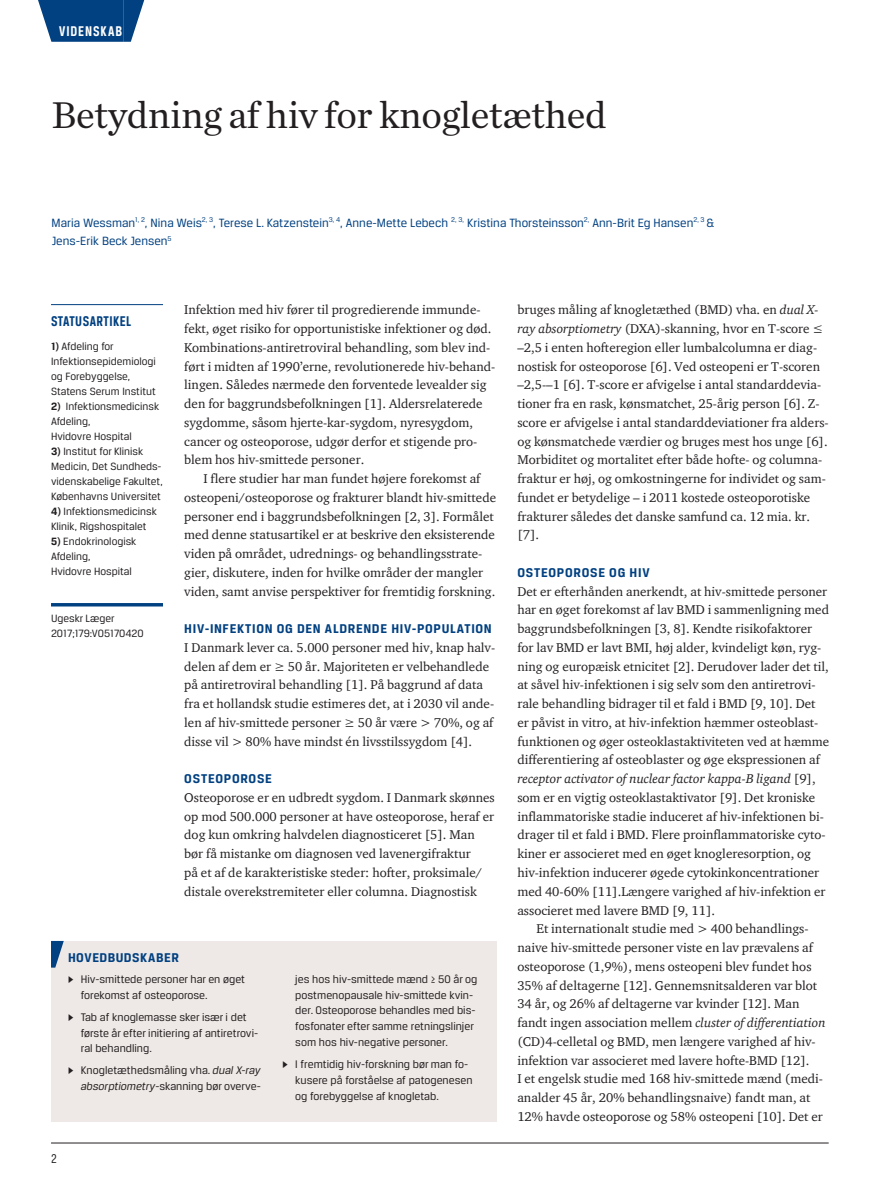
<style>
.page{position:relative;width:893px;height:1191px;background:#fff}
.page>*{position:absolute;margin:0;border:0;box-sizing:border-box;transform-origin:0 0}
.t1{font:39px "Chronicle Text G1";letter-spacing:-.01em;color:#231f20}
.t2{font:700 15px "Breuer Condensed";letter-spacing:.03em;color:#014081}
.t3{font:700 15px "Breuer Condensed";letter-spacing:.065em;color:#fff}
.t4{font:700 13.5px "Breuer Text";letter-spacing:.05em;color:#014081}
.t5{font:13.5px "Breuer Condensed";color:#231f20}
.t6{font:13.05px/18.8px "ITC Charter Com";color:#231f20}
.t7{font:italic 13.05px "ITC Charter Com";color:#231f20}
.t8{font:12.75px/18.8px "Breuer Text";color:#014081}
.t9{font:11.7px/15.8px "Breuer Text";color:#231f20}
.t10{font:11.25px/15px "Breuer Text";color:#231f20}
.s1{font-weight:700}
.s2{font-family:"Greta Text"}
.s3{font-style:italic}
.s4{font-style:normal}
</style>
<div class="page">
<hr style="left:51px;top:1142px;width:778px;height:1px;background:#231f20">
<div style="left:59px;top:0;width:64px;height:42px;background:#014081"></div>
<svg style="left:38px;top:0;width:21px;height:42px"></svg>
<svg style="left:123px;top:0;width:21px;height:42px"></svg>
<hr style="left:51px;top:304px;width:112px;height:1px;background:#014081">
<hr style="left:51px;top:603px;width:112px;height:3px;background:#014081">
<div style="left:51px;top:941px;width:445px;height:180px;background:#eee9e6"></div>
<svg style="left:51px;top:941px;width:13px;height:26px"></svg>
<p class="t3" style="left:59px;top:23px;width:65px">VIDENSKAB</p>
<h1 class="t1" style="left:52px;top:86px;width:556px">Betydning af hiv for knogletæthed</h1>
<p class="t8" style="left:52px;top:213px;width:664px">Maria Wessman<sup>1,</sup> <sup>2</sup>, Nina Weis<sup>2,</sup> <sup>3</sup>, Terese L. Katzenstein<sup>3,</sup> <sup>4</sup>, Anne-Mette Lebech <sup>2,</sup> <sup>3,</sup> Kristina Thorsteinsson<sup>2,</sup> Ann-Brit Eg Hansen<sup>2,</sup> <sup>3</sup> &amp;<br>Jens-Erik Beck Jensen<sup>5</sup></p>
<p class="t2" style="left:51px;top:313px;width:82px">STATUSARTIKEL</p>
<p class="t10" style="left:51px;top:339px;width:106px"><span class="s1">1)</span> Afdeling for<br>Infektionsepidemiologi og Forebyggelse,<br>Statens Serum Institut</p>
<p class="t10" style="left:51px;top:399px;width:110px"><span class="s1">2)</span> Infektionsmedicinsk<br>Afdeling,<br>Hvidovre Hospital</p>
<p class="t10" style="left:51px;top:444px;width:113px"><span class="s1">3)</span> Institut for Klinisk<br>Medicin, Det Sundheds&shy;videnskabelige Fakultet,<br>Københavns Universitet</p>
<p class="t10" style="left:51px;top:504px;width:107px"><span class="s1">4)</span> Infektionsmedicinsk<br>Klinik, Rigshospitalet</p>
<p class="t10" style="left:51px;top:534px;width:87px"><span class="s1">5)</span> Endokrinologisk<br>Afdeling,<br>Hvidovre Hospital</p>
<p class="t10" style="left:51px;top:610px;width:94px">Ugeskr Læger<br>2017;179:V05170420</p>
<p class="t6" style="left:184px;top:300px;width:313px">Infektion med hiv fører til progredierende immunde&shy;fekt, øget risiko for opportunistiske infektioner og død.<br>Kombinations-antiretroviral behandling, som blev ind&shy;ført i midten af 1990’erne, revolutionerede hiv-behand&shy;lingen. Således nærmede den forventede levealder sig den for baggrundsbefolkningen [1]. Aldersrelaterede sygdomme, såsom hjerte-kar-sygdom, nyresygdom, cancer og osteoporose, udgør derfor et stigende pro&shy;blem hos hiv-smittede personer.</p>
<p class="t6" style="left:184px;top:469px;width:313px;text-indent:19px">I flere studier har man fundet højere forekomst af osteopeni/osteoporose og frakturer blandt hiv-smittede personer end i baggrundsbefolkningen [2, 3]. Formålet med denne statusartikel er at beskrive den eksisterende viden på området, udrednings- og behandlingsstrate&shy;gier, diskutere, inden for hvilke områder der mangler viden, samt anvise perspektiver for fremtidig forskning.</p>
<p class="t4" style="left:184px;top:621px;width:309px">HIV-INFEKTION OG DEN ALDRENDE HIV-POPULATION</p>
<p class="t6" style="left:184px;top:638px;width:312px">I Danmark lever ca. 5.000 personer med hiv, knap halv&shy;delen af dem er ≥ 50 år. Majoriteten er velbehandlede på antiretroviral behandling [1]. På baggrund af data fra et hollandsk studie estimeres det, at i 2030 vil ande&shy;len af hiv-smittede personer ≥ 50 år være &gt; 70%, og af disse vil &gt; 80% have mindst én livsstilssygdom [4].</p>
<p class="t4" style="left:184px;top:771px;width:89px">OSTEOPOROSE</p>
<p class="t6" style="left:184px;top:788px;width:312px">Osteoporose er en udbredt sygdom. I Danmark skønnes op mod 500.000 personer at have osteoporose, heraf er dog kun omkring halvdelen diagnosticeret [5]. Man bør få mistanke om diagnosen ved lavenergifraktur<br>på et af de karakteristiske steder: hofter, proksimale/ distale overekstremiteter eller columna. Diagnostisk</p>
<p class="t4" style="left:68px;top:950px;width:112px">HOVEDBUDSKABER</p>
<p class="t9" style="left:81px;top:971px;width:166px;text-indent:-13px"><span class="s2">▶</span> Hiv-smittede personer har en øget forekomst af osteoporose.</p>
<p class="t9" style="left:81px;top:1009px;width:179px;text-indent:-13px"><span class="s2">▶</span> Tab af knoglemasse sker især i det første år efter initiering af antiretrovi&shy;ral behandling.</p>
<p class="t9" style="left:68px;top:1062px;width:194px;text-align:right"><span class="s2">▶</span> Knogletæthedsmåling vha. <span class="s3">dual X-ray absorptiometry</span>-skanning bør overve-</p>
<p class="t5" style="left:51px;top:1150px;width:7px">2</p>
<p class="t9" style="left:295px;top:971px;width:184px">jes hos hiv-smittede mænd ≥ 50 år og postmenopausale hiv-smittede kvin&shy;der. Osteoporose behandles med bis&shy;fosfonater efter samme retningslinjer som hos hiv-negative personer.</p>
<p class="t9" style="left:295px;top:1056px;width:179px;text-indent:-13px"><span class="s2">▶</span> I fremtidig hiv-forskning bør man fo&shy;kusere på forståelse af patogenesen og forebyggelse af knogletab.</p>
<p class="t6" style="left:517px;top:300px;width:313px">bruges måling af knogletæthed (BMD) vha. en <span class="s3">dual X&shy;ray absorptiometry</span> (DXA)-skanning, hvor en T-score ≤ –2,5 i enten hofteregion eller lumbalcolumna er diag&shy;nostisk for osteoporose [6]. Ved osteopeni er T-scoren –2,5-–1 [6]. T-score er afvigelse i antal standarddevia&shy;tioner fra en rask, kønsmatchet, 25-årig person [6]. Z&shy;score er afvigelse i antal standarddeviationer fra alders&shy;og kønsmatchede værdier og bruges mest hos unge [6].<br>Morbiditet og mortalitet efter både hofte- og columna&shy;fraktur er høj, og omkostningerne for individet og sam&shy;fundet er betydelige – i 2011 kostede osteoporotiske frakturer således det danske samfund ca. 12 mia. kr. [7].</p>
<p class="t4" style="left:517px;top:565px;width:134px">OSTEOPOROSE OG HIV</p>
<p class="t6" style="left:517px;top:581px;width:311px">Det er efterhånden anerkendt, at hiv-smittede personer</p>
<p class="t6" style="left:517px;top:600px;width:313px">har en øget forekomst af lav BMD i sammenligning med</p>
<p class="t6" style="left:517px;top:619px;width:296px">baggrundsbefolkningen [3, 8]. Kendte risikofaktorer</p>
<p class="t6" style="left:517px;top:638px;width:305px">for lav BMD er lavt BMI, høj alder, kvindeligt køn, ryg-</p>
<p class="t6" style="left:517px;top:656px;width:313px">ning og europæisk etnicitet [2]. Derudover lader det til,</p>
<p class="t6" style="left:517px;top:675px;width:300px">at såvel hiv-infektionen i sig selv som den antiretrovi-</p>
<p class="t6" style="left:517px;top:694px;width:300px">rale behandling bidrager til et fald i BMD [9, 10]. Det</p>
<p class="t6" style="left:517px;top:713px;width:303px">er påvist in vitro, at hiv-infektion hæmmer osteoblast-</p>
<p class="t6" style="left:517px;top:731px;width:313px">funktionen og øger osteoklastaktiviteten ved at hæmme</p>
<p class="t6" style="left:517px;top:750px;width:304px">differentiering af osteoblaster og øge ekspressionen af</p>
<p class="t7" style="left:517px;top:771px;width:300px">receptor activator of nuclear factor kappa-B ligand <span class="s4">[9],</span></p>
<p class="t6" style="left:517px;top:788px;width:299px">som er en vigtig osteoklastaktivator [9]. Det kroniske</p>
<p class="t6" style="left:517px;top:806px;width:308px">inflammatoriske stadie induceret af hiv-infektionen bi-</p>
<p class="t6" style="left:517px;top:825px;width:310px">drager til et fald i BMD. Flere proinflammatoriske cyto-</p>
<p class="t6" style="left:517px;top:844px;width:295px">kiner er associeret med en øget knogleresorption, og</p>
<p class="t6" style="left:517px;top:863px;width:303px">hiv-infektion inducerer øgede cytokinkoncentrationer</p>
<p class="t6" style="left:517px;top:881px;width:310px">med 40-60% [11].Længere varighed af hiv-infektion er</p>
<p class="t6" style="left:517px;top:900px;width:199px">associeret med lavere BMD [9, 11].</p>
<p class="t6" style="left:536px;top:919px;width:272px">Et internationalt studie med &gt; 400 behandlings-</p>
<p class="t6" style="left:517px;top:938px;width:297px">naive hiv-smittede personer viste en lav prævalens af</p>
<p class="t6" style="left:517px;top:956px;width:296px">osteoporose (1,9%), mens osteopeni blev fundet hos</p>
<p class="t6" style="left:517px;top:975px;width:301px">35% af deltagerne [12]. Gennemsnitsalderen var blot</p>
<p class="t6" style="left:517px;top:994px;width:284px">34 år, og 26% af deltagerne var kvinder [12]. Man</p>
<p class="t6" style="left:517px;top:1013px;width:310px">fandt ingen association mellem <span class="s3">cluster of differentiation</span></p>
<p class="t6" style="left:517px;top:1031px;width:300px">(CD)4-celletal og BMD, men længere varighed af hiv-</p>
<p class="t6" style="left:517px;top:1050px;width:294px">infektion var associeret med lavere hofte-BMD [12].</p>
<p class="t6" style="left:517px;top:1069px;width:307px">I et engelsk studie med 168 hiv-smittede mænd (medi-</p>
<p class="t6" style="left:517px;top:1088px;width:295px">analder 45 år, 20% behandlingsnaive) fandt man, at</p>
<p class="t6" style="left:517px;top:1106px;width:307px">12% havde osteoporose og 58% osteopeni [10]. Det er</p>
</div>
